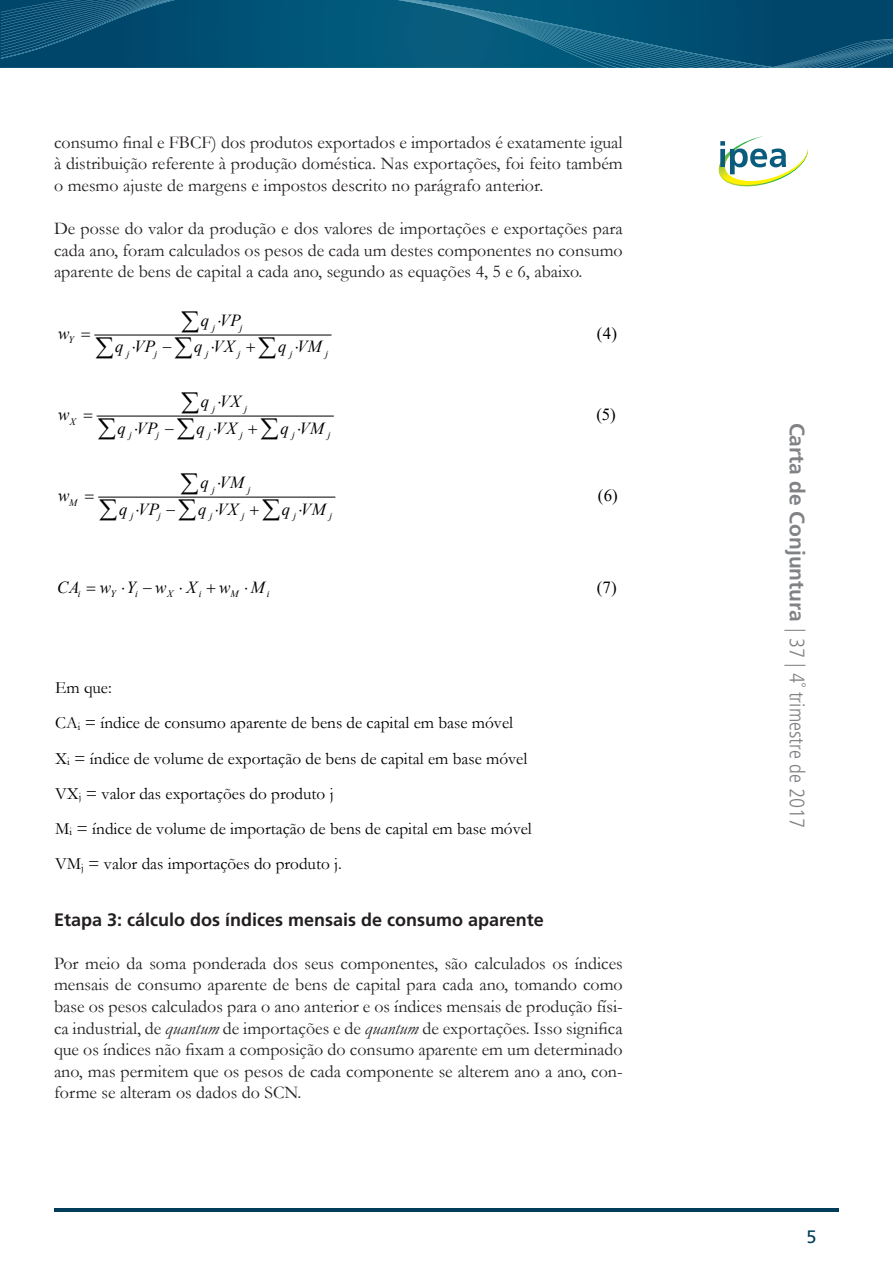
<style>
.page{position:relative;width:893px;height:1263px;background:#fff}
.page>*{position:absolute;margin:0;border:0;box-sizing:border-box;transform-origin:0 0}
.t1{font:condensed 21px "Frutiger 47 Light";color:#808285}
.t2{font:18px/21.6px "Garamond";color:#231f20;text-align:justify}
.t3{font:18px "Frutiger 65 Bold";color:#231f20}
.t4{font:18px "Frutiger 55 Roman";color:#013d59}
.t5{font:17.25px/35.2px "Garamond";color:#000}
.t6{font:italic 16.95px "Times New Roman";letter-spacing:.03em;color:#000}
.t7{font:16.95px "Times New Roman";color:#000}
.t8{font:italic 9.9px "Times New Roman";color:#000}
.s1{font-size:11.25px}
.s2{font-style:italic}
.s3{font-family:"Frutiger 65 Bold";font-stretch:normal}
</style>
<div class="page">
<svg style="left:0;top:0;width:893px;height:68px;background:#075578"></svg>
<hr style="left:54px;top:1209px;width:785px;height:3px;background:#013d59">
<img style="left:718px;top:136px;width:90px;height:50px">
<svg style="left:720px;top:141px;width:66px;height:33px"></svg>
<hr style="left:94px;top:335px;width:238px;height:1px;background:#000">
<hr style="left:97px;top:416px;width:237px;height:1px;background:#000">
<hr style="left:98px;top:497px;width:237px;height:1px;background:#000">
<svg style="left:167px;top:496px;width:31px;height:2px"></svg>
<svg style="left:165px;top:415px;width:34px;height:2px"></svg>
<svg style="left:163px;top:334px;width:36px;height:2px"></svg>
<p class="t2" style="left:54px;top:131px;width:570px">consumo final e FBCF) dos produtos exportados e importados é exatamente igual à distribuição referente à produção doméstica. Nas exportações, foi feito também o mesmo ajuste de margens e impostos descrito no parágrafo anterior.</p>
<p class="t2" style="left:54px;top:217px;width:570px">De posse do valor da produção e dos valores de importações e exportações para cada ano, foram calculados os pesos de cada um destes componentes no consumo aparente de bens de capital a cada ano, segundo as equações 4, 5 e 6, abaixo.</p>
<p class="t6" style="left:58px;top:322px;width:13px">w</p>
<p class="t8" style="left:69px;top:333px;width:7px">Y</p>
<p class="t6" style="left:58px;top:403px;width:13px">w</p>
<p class="t8" style="left:70px;top:414px;width:8px">X</p>
<p class="t6" style="left:58px;top:484px;width:13px">w</p>
<p class="t8" style="left:69px;top:495px;width:10px">M</p>
<p class="t6" style="left:201px;top:309px;width:42px">q VP</p>
<p class="t8" style="left:212px;top:320px;width:4px">j</p>
<p class="t8" style="left:240px;top:320px;width:4px">j</p>
<p class="t6" style="left:115px;top:335px;width:42px">q VP</p>
<p class="t6" style="left:194px;top:335px;width:42px">q VX</p>
<p class="t6" style="left:278px;top:335px;width:45px">q VM</p>
<p class="t8" style="left:127px;top:347px;width:4px">j</p>
<p class="t8" style="left:154px;top:347px;width:4px">j</p>
<p class="t8" style="left:206px;top:347px;width:4px">j</p>
<p class="t8" style="left:238px;top:347px;width:4px">j</p>
<p class="t8" style="left:290px;top:347px;width:4px">j</p>
<p class="t8" style="left:325px;top:347px;width:4px">j</p>
<p class="t6" style="left:201px;top:390px;width:42px">q VX</p>
<p class="t8" style="left:213px;top:401px;width:4px">j</p>
<p class="t8" style="left:244px;top:401px;width:4px">j</p>
<p class="t6" style="left:118px;top:416px;width:42px">q VP</p>
<p class="t6" style="left:197px;top:416px;width:42px">q VX</p>
<p class="t6" style="left:280px;top:416px;width:45px">q VM</p>
<p class="t8" style="left:129px;top:428px;width:4px">j</p>
<p class="t8" style="left:157px;top:428px;width:4px">j</p>
<p class="t8" style="left:208px;top:428px;width:4px">j</p>
<p class="t8" style="left:240px;top:428px;width:4px">j</p>
<p class="t8" style="left:292px;top:428px;width:4px">j</p>
<p class="t8" style="left:328px;top:428px;width:4px">j</p>
<p class="t6" style="left:200px;top:471px;width:45px">q VM</p>
<p class="t8" style="left:212px;top:482px;width:4px">j</p>
<p class="t8" style="left:248px;top:482px;width:4px">j</p>
<p class="t6" style="left:119px;top:497px;width:42px">q VP</p>
<p class="t6" style="left:198px;top:497px;width:42px">q VX</p>
<p class="t6" style="left:282px;top:497px;width:45px">q VM</p>
<p class="t8" style="left:131px;top:509px;width:4px">j</p>
<p class="t8" style="left:158px;top:509px;width:4px">j</p>
<p class="t8" style="left:210px;top:509px;width:4px">j</p>
<p class="t8" style="left:242px;top:509px;width:4px">j</p>
<p class="t8" style="left:294px;top:509px;width:4px">j</p>
<p class="t8" style="left:329px;top:509px;width:4px">j</p>
<p class="t6" style="left:57px;top:576px;width:141px">CAwYwX</p>
<p class="t6" style="left:219px;top:576px;width:47px">w M</p>
<p class="t8" style="left:78px;top:587px;width:4px">i</p>
<p class="t8" style="left:110px;top:587px;width:7px">Y</p>
<p class="t8" style="left:135px;top:587px;width:4px">i</p>
<p class="t8" style="left:167px;top:587px;width:8px">X</p>
<p class="t8" style="left:199px;top:587px;width:4px">i</p>
<p class="t8" style="left:230px;top:587px;width:10px">M</p>
<p class="t8" style="left:267px;top:587px;width:4px">i</p>
<p class="t5" style="left:55px;top:670px;width:478px">Em que:<br>CA<span class="s1">i</span> = índice de consumo aparente de bens de capital em base móvel X<span class="s1">i</span> = índice de volume de exportação de bens de capital em base móvel VX<span class="s1">j</span> = valor das exportações do produto j<br>M<span class="s1">i</span> = índice de volume de importação de bens de capital em base móvel VM<span class="s1">j</span> = valor das importações do produto j.</p>
<p class="t7" style="left:597px;top:322px;width:22px">(4)</p>
<p class="t7" style="left:596px;top:403px;width:21px">(5)</p>
<p class="t7" style="left:598px;top:484px;width:21px">(6)</p>
<p class="t7" style="left:597px;top:575px;width:22px">(7)</p>
<p class="t3" style="left:54px;top:909px;width:491px">Etapa 3: cálculo dos índices mensais de consumo aparente</p>
<p class="t2" style="left:54px;top:952px;width:570px">Por meio da soma ponderada dos seus componentes, são calculados os índices mensais de consumo aparente de bens de capital para cada ano, tomando como base os pesos calculados para o ano anterior e os índices mensais de produção físi&shy;ca industrial, de <span class="s2">quantum</span> de importações e de <span class="s2">quantum</span> de exportações. Isso significa que os índices não fixam a composição do consumo aparente em um determinado ano, mas permitem que os pesos de cada componente se alterem ano a ano, con&shy;forme se alteram os dados do SCN.</p>
<p class="t1" style="left:809px;top:423px;width:407px;rotate:90deg"><span class="s3">Carta de Conjuntura</span> | 37 | 4˚ trimestre de 2017</p>
<p class="t4" style="left:806px;top:1226px;width:12px">5</p>
</div>
